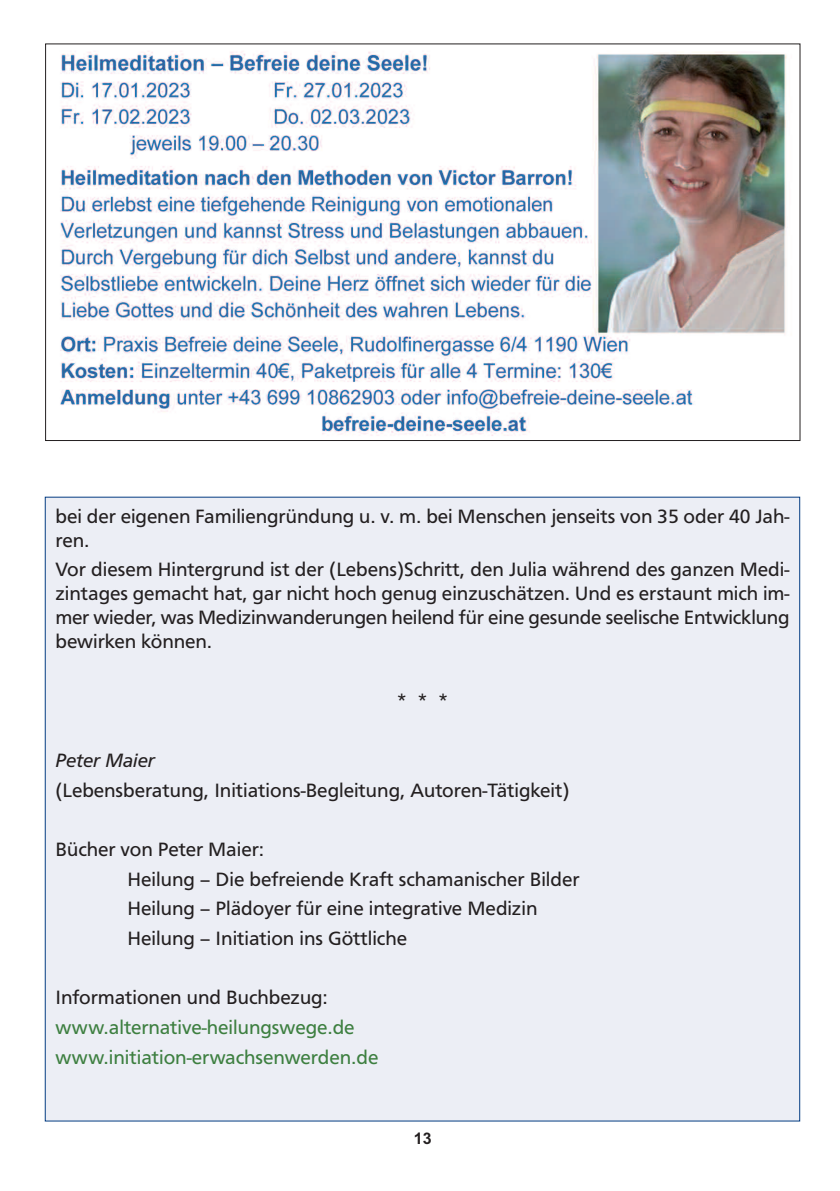
<style>
.page{position:relative;width:840px;height:1191px;background:#fff}
.page>*{position:absolute;margin:0;border:0;box-sizing:border-box;transform-origin:0 0}
.t1{font:20px/24px "Carto Gothic Std";color:#231f20}
.t2{font:20px/29.6px "Carto Gothic Std";color:#3d7f40}
.t3{font:italic 20px "Carto Gothic Std";letter-spacing:-.005em;color:#231f20}
.t4{font:700 16px "Arial";color:#231f20}
</style>
<div class="page">
<div style="left:45px;top:497px;width:754px;height:623px;background:#eceef5"></div>
<img style="left:60px;top:51px;width:727px;height:385px">
<p class="t1" style="left:55px;top:505px;width:735px">bei der eigenen Familiengründung u. v. m. bei Menschen jenseits von 35 oder 40 Jah&shy;ren.</p>
<p class="t1" style="left:55px;top:559px;width:735px;text-align:justify">Vor diesem Hintergrund ist der (Lebens)Schritt, den Julia während des ganzen Medi&shy;zintages gemacht hat, gar nicht hoch genug einzuschätzen. Und es erstaunt mich im&shy;mer wieder, was Medizinwanderungen heilend für eine gesunde seelische Entwicklung bewirken können.</p>
<p class="t1" style="left:396px;top:690px;width:54px">***</p>
<p class="t3" style="left:55px;top:752px;width:101px">Peter Maier</p>
<p class="t1" style="left:55px;top:779px;width:515px">(Lebensberatung, Initiations-Begleitung, Autoren-Tätigkeit)</p>
<p class="t1" style="left:127px;top:836px;width:453px;line-height:29.6px;text-indent:-72px">Bücher von Peter Maier:<br>Heilung – Die befreiende Kraft schamanischer Bilder Heilung – Plädoyer für eine integrative Medizin Heilung – Initiation ins Göttliche</p>
<p class="t1" style="left:55px;top:987px;width:274px">Informationen und Buchbezug:</p>
<p class="t2" style="left:55px;top:1014px;width:324px">www.alternative-heilungswege.de www.initiation-erwachsenwerden.de</p>
<p class="t4" style="left:413px;top:1129px;width:19px">13</p>
</div>
